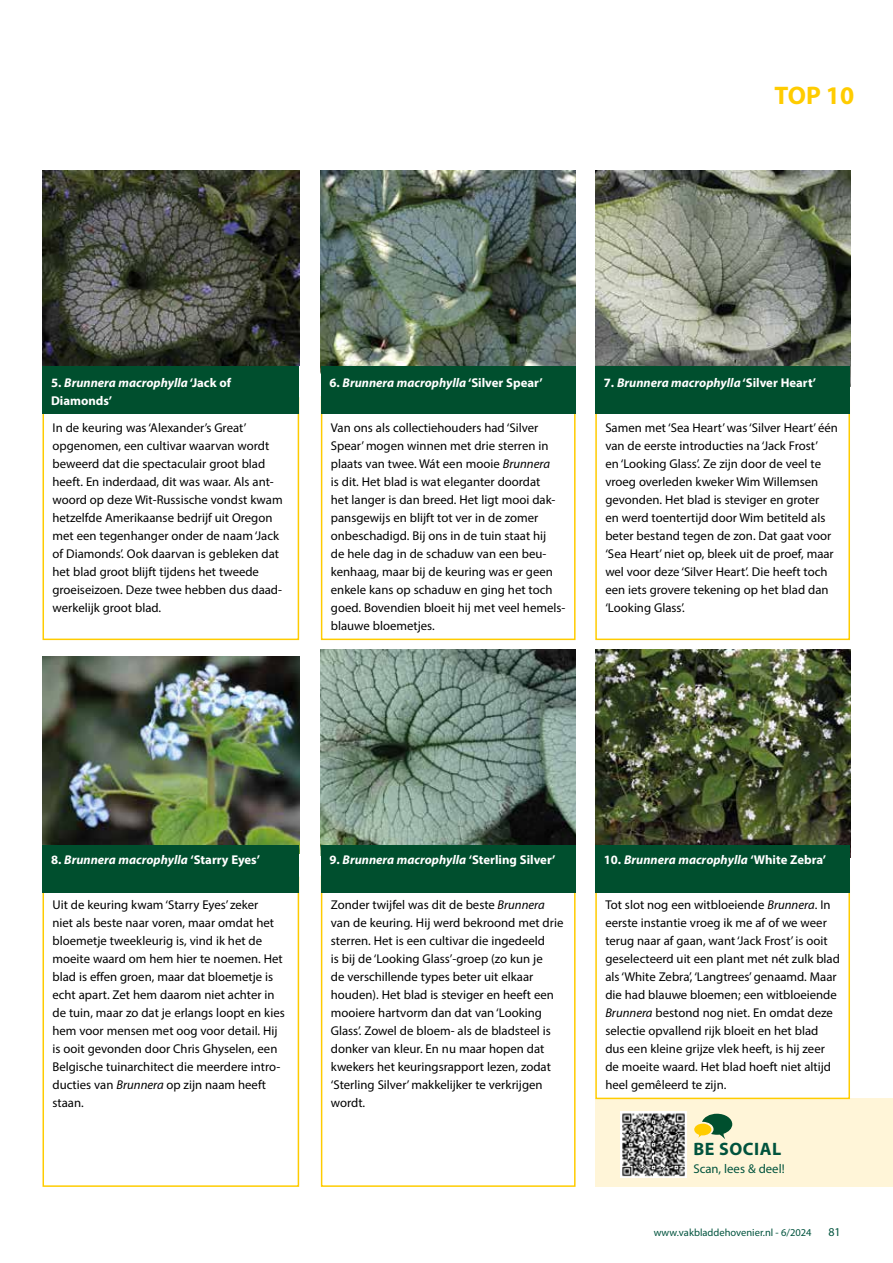
<style>
.page{position:relative;width:893px;height:1263px;background:#fff}
.page>*{position:absolute;margin:0;border:0;box-sizing:border-box;transform-origin:0 0}
.t1{font:700 25.5px "Myriad Pro";color:#fc0}
.t2{font:700 18px "Myriad Pro";letter-spacing:.03em;color:#00533d}
.t3{font:12.75px/18px "Myriad Pro";color:#000}
.t4{font:italic 700 12.75px/18px "Myriad Pro";color:#fff}
.t5{font:12.75px "Myriad Pro";color:#00533d}
.t6{font:12px "Myriad Pro";color:#00533d}
.t7{font:10.5px "Myriad Pro";color:#00533d}
.s1{font-style:normal}
.s2{font-style:italic}
</style>
<div class="page">
<div style="left:595px;top:1098px;width:298px;height:89px;background:#fff5d8"></div>
<img style="left:621px;top:1111px;width:65px;height:66px">
<svg style="left:694px;top:1114px;width:38px;height:25px"></svg>
<div style="left:321px;top:396px;width:255px;height:244px;border:2px solid #fc0"></div>
<div style="left:321px;top:875px;width:255px;height:312px;border:2px solid #fc0"></div>
<div style="left:595px;top:396px;width:255px;height:244px;border:2px solid #fc0"></div>
<div style="left:595px;top:875px;width:255px;height:224px;border:2px solid #fc0"></div>
<div style="left:43px;top:397px;width:256px;height:243px;border:2px solid #fc0"></div>
<div style="left:43px;top:877px;width:256px;height:310px;border:2px solid #fc0"></div>
<img style="left:321px;top:170px;width:255px;height:196px">
<img style="left:321px;top:650px;width:255px;height:195px">
<img style="left:595px;top:170px;width:255px;height:196px">
<img style="left:595px;top:650px;width:255px;height:195px">
<img style="left:43px;top:170px;width:256px;height:196px">
<img style="left:43px;top:657px;width:256px;height:188px">
<div style="left:321px;top:366px;width:255px;height:48px;background:#004f2e"></div>
<div style="left:321px;top:845px;width:255px;height:48px;background:#004f2e"></div>
<div style="left:595px;top:366px;width:255px;height:48px;background:#004f2e"></div>
<div style="left:595px;top:845px;width:255px;height:48px;background:#004f2e"></div>
<div style="left:43px;top:366px;width:256px;height:48px;background:#004f2e"></div>
<div style="left:43px;top:845px;width:256px;height:48px;background:#004f2e"></div>
<h1 class="t1" style="left:774px;top:79px;width:81px">TOP 10</h1>
<p class="t4" style="left:51px;top:373px;width:182px"><span class="s1">5.</span> Brunnera macrophylla <span class="s1">‘Jack of<br>Diamonds’</span></p>
<p class="t3" style="left:53px;top:419px;width:232px">In de keuring was ‘Alexander’s Great’ opgenomen, een cultivar waarvan wordt beweerd dat die spectaculair groot blad heeft. En inderdaad, dit was waar. Als ant&shy;woord op deze Wit-Russische vondst kwam hetzelfde Amerikaanse bedrijf uit Oregon met een tegenhanger onder de naam ‘Jack of Diamonds’. Ook daarvan is gebleken dat het blad groot blijft tijdens het tweede groeiseizoen. Deze twee hebben dus daad&shy;werkelijk groot blad.</p>
<p class="t4" style="left:329px;top:373px;width:215px"><span class="s1">6.</span> Brunnera macrophylla <span class="s1">‘Silver Spear’</span></p>
<p class="t3" style="left:331px;top:419px;width:236px">Van ons als collectiehouders had ‘Silver Spear’ mogen winnen met drie sterren in plaats van twee. Wát een mooie <span class="s2">Brunnera<br></span>is dit. Het blad is wat eleganter doordat<br>het langer is dan breed. Het ligt mooi dak&shy;pansgewijs en blijft tot ver in de zomer onbeschadigd. Bij ons in de tuin staat hij<br>de hele dag in de schaduw van een beu&shy;kenhaag, maar bij de keuring was er geen enkele kans op schaduw en ging het toch goed. Bovendien bloeit hij met veel hemels&shy;blauwe bloemetjes.</p>
<p class="t4" style="left:604px;top:373px;width:214px"><span class="s1">7.</span> Brunnera macrophylla <span class="s1">‘Silver Heart’</span></p>
<p class="t3" style="left:605px;top:419px;width:234px">Samen met ‘Sea Heart’ was ‘Silver Heart’ één van de eerste introducties na ‘Jack Frost’<br>en ‘Looking Glass’. Ze zijn door de veel te vroeg overleden kweker Wim Willemsen gevonden. Het blad is steviger en groter<br>en werd toentertijd door Wim betiteld als beter bestand tegen de zon. Dat gaat voor ‘Sea Heart’ niet op, bleek uit de proef, maar wel voor deze ‘Silver Heart’. Die heeft toch een iets grovere tekening op het blad dan ‘Looking Glass’.</p>
<p class="t4" style="left:51px;top:850px;width:210px"><span class="s1">8.</span> Brunnera macrophylla <span class="s1">‘Starry Eyes’</span></p>
<p class="t3" style="left:53px;top:896px;width:234px">Uit de keuring kwam ‘Starry Eyes’ zeker<br>niet als beste naar voren, maar omdat het bloemetje tweekleurig is, vind ik het de moeite waard om hem hier te noemen. Het blad is effen groen, maar dat bloemetje is echt apart. Zet hem daarom niet achter in de tuin, maar zo dat je erlangs loopt en kies hem voor mensen met oog voor detail. Hij is ooit gevonden door Chris Ghyselen, een Belgische tuinarchitect die meerdere intro&shy;ducties van <span class="s2">Brunnera</span> op zijn naam heeft staan.</p>
<p class="t4" style="left:329px;top:850px;width:228px"><span class="s1">9.</span> Brunnera macrophylla <span class="s1">‘Sterling Silver’</span></p>
<p class="t3" style="left:331px;top:896px;width:234px">Zonder twijfel was dit de beste <span class="s2">Brunnera </span>van de keuring. Hij werd bekroond met drie sterren. Het is een cultivar die ingedeeld<br>is bij de ‘Looking Glass’-groep (zo kun je<br>de verschillende types beter uit elkaar houden). Het blad is steviger en heeft een mooiere hartvorm dan dat van ‘Looking Glass’. Zowel de bloem- als de bladsteel is donker van kleur. En nu maar hopen dat kwekers het keuringsrapport lezen, zodat ‘Sterling Silver’ makkelijker te verkrijgen wordt.</p>
<p class="t4" style="left:604px;top:850px;width:224px"><span class="s1">10.</span> Brunnera macrophylla <span class="s1">‘White Zebra’</span></p>
<p class="t3" style="left:605px;top:896px;width:236px">Tot slot nog een witbloeiende <span class="s2">Brunnera</span>. In eerste instantie vroeg ik me af of we weer terug naar af gaan, want ‘Jack Frost’ is ooit geselecteerd uit een plant met nét zulk blad als ‘White Zebra’, ‘Langtrees’ genaamd. Maar die had blauwe bloemen; een witbloeiende <span class="s2">Brunnera</span> bestond nog niet. En omdat deze selectie opvallend rijk bloeit en het blad dus een kleine grijze vlek heeft, is hij zeer de moeite waard. Het blad hoeft niet altijd heel gemêleerd te zijn.</p>
<h2 class="t2" style="left:693px;top:1137px;width:89px">BE SOCIAL</h2>
<p class="t5" style="left:693px;top:1161px;width:93px">Scan, lees &amp; deel!</p>
<p class="t7" style="left:654px;top:1226px;width:159px">www.vakbladdehovenier.nl - 6/2024</p>
<p class="t6" style="left:828px;top:1224px;width:14px">81</p>
</div>
